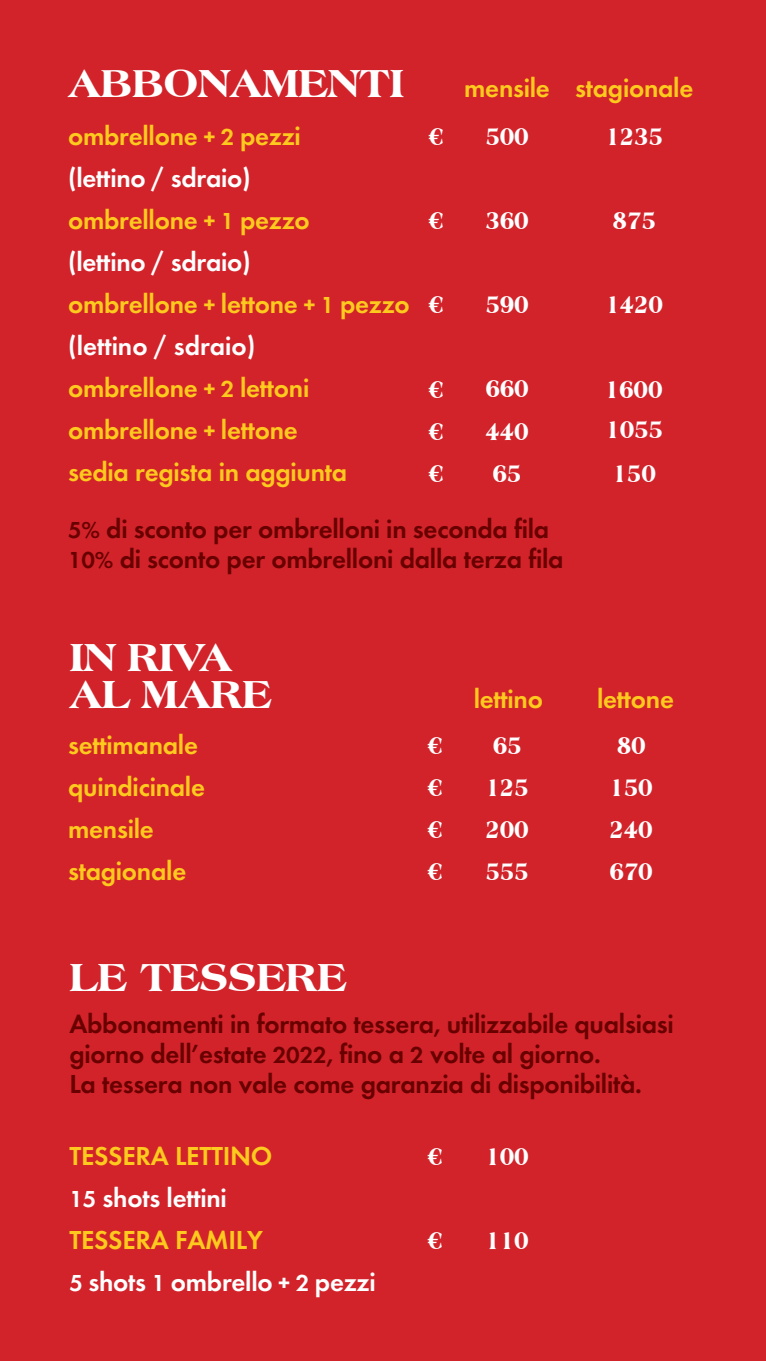
<style>
.page{position:relative;width:766px;height:1361px;background:#fff}
.page>*{position:absolute;margin:0;border:0;box-sizing:border-box;transform-origin:0 0}
.t1{font:800 42px/36px "Americana BT";letter-spacing:-.005em;color:#fff}
.t2{font:600 27px/42px "Elle Gabor Std";letter-spacing:-.01em;color:#fdca1d}
.t3{font:600 27px/30px "Elle Gabor Std";letter-spacing:-.01em;color:#680000}
.t4{font:800 condensed 27px/42px "Americana BT";letter-spacing:-.01em;color:#fff;text-align:justify}
.t5{font:600 27px/42px "Elle Gabor Std";letter-spacing:-.01em;color:#fff}
.s1{font-size:24px}
.s2{color:#fff}
.s3{color:#fdca1d}
</style>
<div class="page">
<div style="left:0;top:0;width:765px;height:1361px;background:#d2232a"></div>
<h1 class="t1" style="left:68px;top:65px;width:337px">ABBONAMENTI</h1>
<p class="t2" style="left:464px;top:67px;width:87px">mensile</p>
<p class="t2" style="left:575px;top:67px;width:120px">stagionale</p>
<p class="t2" style="left:68px;top:115px;width:343px">ombrellone <span class="s1">+ 2</span> pezzi<br><span class="s2">(lettino / sdraio)<br></span>ombrellone <span class="s1">+ 1</span> pezzo<br><span class="s2">(lettino / sdraio)<br></span>ombrellone <span class="s1">+</span> lettone <span class="s1">+ 1</span> pezzo <span class="s2">(lettino / sdraio)<br></span>ombrellone <span class="s1">+ 2</span> lettoni ombrellone <span class="s1">+</span> lettone<br>sedia regista in aggiunta</p>
<p class="t4" style="left:605px;top:115px;width:59px">1235</p>
<p class="t4" style="left:485px;top:115px;width:45px">500</p>
<p class="t4" style="left:428px;top:115px;width:16px">€</p>
<p class="t4" style="left:612px;top:199px;width:45px">875</p>
<p class="t4" style="left:485px;top:199px;width:45px">360</p>
<p class="t4" style="left:428px;top:199px;width:16px">€</p>
<p class="t4" style="left:605px;top:283px;width:59px">1420</p>
<p class="t4" style="left:485px;top:283px;width:45px">590</p>
<p class="t4" style="left:428px;top:283px;width:16px">€</p>
<p class="t4" style="left:485px;top:367px;width:45px">660<br>440<br>65</p>
<p class="t4" style="left:428px;top:367px;width:16px">€ € €</p>
<p class="t4" style="left:604px;top:367px;width:59px">1600</p>
<p class="t4" style="left:605px;top:408px;width:59px">1055</p>
<p class="t4" style="left:612px;top:451px;width:45px">150</p>
<p class="t3" style="left:68px;top:514px;width:497px"><span class="s1">5%</span> di sconto per ombrelloni in seconda fila<br><span class="s1">10%</span> di sconto per ombrelloni dalla terza fila</p>
<h1 class="t1" style="left:69px;top:639px;width:203px">IN RIVA<br>AL MARE</h1>
<p class="t2" style="left:68px;top:724px;width:138px">settimanale quindicinale mensile stagionale</p>
<p class="t4" style="left:428px;top:723px;width:16px">€ € € €</p>
<p class="t2" style="left:473px;top:677px;width:71px">lettino</p>
<p class="t2" style="left:597px;top:677px;width:78px">lettone</p>
<p class="t4" style="left:485px;top:723px;width:45px;text-align:left">65<br>125<br>200<br>555</p>
<p class="t4" style="left:609px;top:723px;width:45px;text-align:left">80<br>150<br>240<br>670</p>
<h1 class="t1" style="left:69px;top:958px;width:278px">LE TESSERE</h1>
<p class="t3" style="left:69px;top:1009px;width:606px">Abbonamenti in formato tessera, utilizzabile qualsiasi giorno dell’estate <span class="s1">2022</span>, fino a <span class="s1">2</span> volte al giorno.<br>La tessera non vale come garanzia di disponibilità.</p>
<p class="t5" style="left:69px;top:1135px;width:308px"><span class="s3">TESSERA LETTINO<br></span><span class="s1">15</span> shots lettini<br><span class="s3">TESSERA FAMILY<br></span><span class="s1">5</span> shots <span class="s1">1</span> ombrello <span class="s1">+ 2</span> pezzi</p>
<p class="t4" style="left:428px;top:1134px;width:16px">€</p>
<p class="t4" style="left:428px;top:1218px;width:16px">€</p>
<p class="t4" style="left:485px;top:1134px;width:45px">100</p>
<p class="t4" style="left:485px;top:1218px;width:45px">110</p>
</div>
